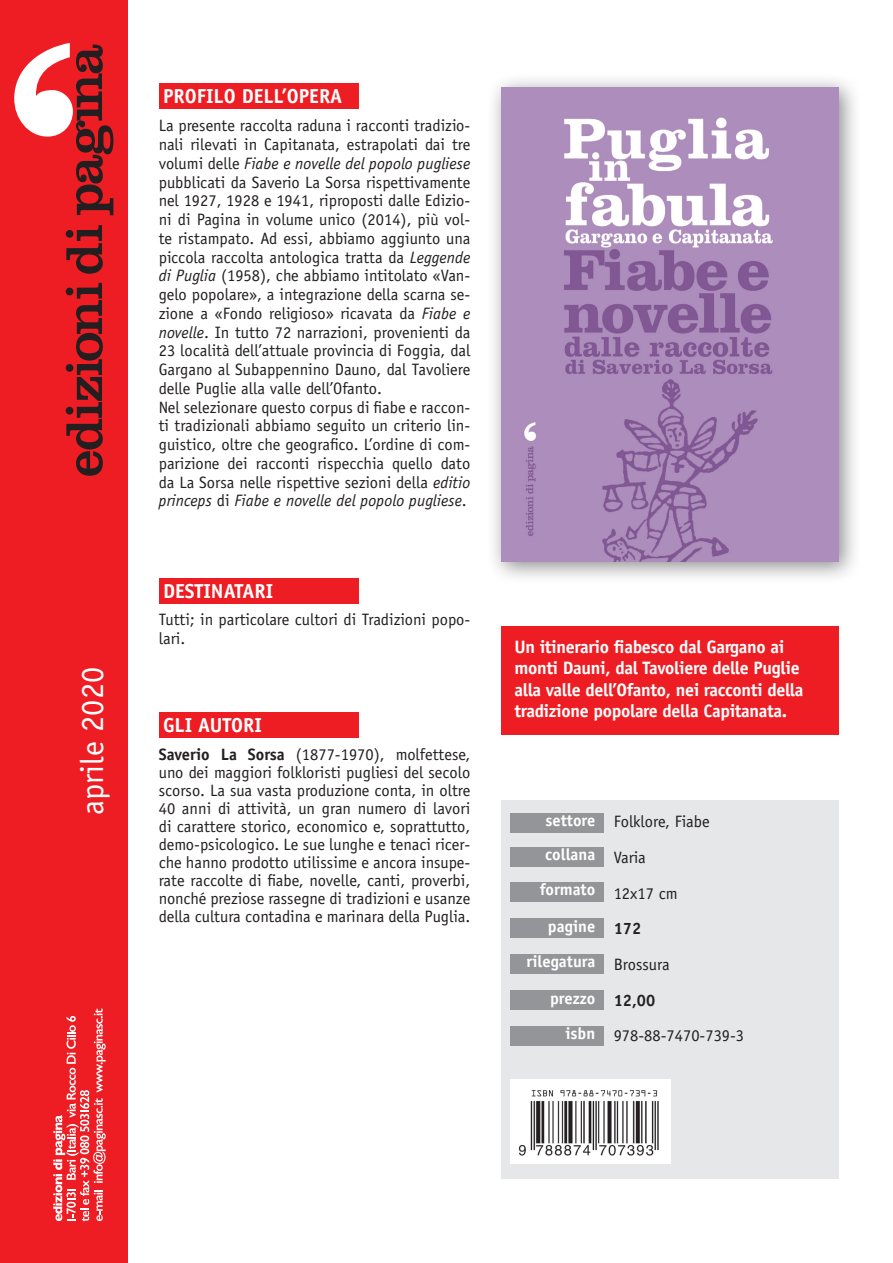
<style>
.page{position:relative;width:893px;height:1263px;background:#fff}
.page>*{position:absolute;margin:0;border:0;box-sizing:border-box;transform-origin:0 0}
.t1{font:32.25px "Officina Sans Std";color:#fff}
.t2{font:700 20.25px "Officina Sans Std";color:#fff}
.Slogan{font:700 18px/21.6px "Officina Sans Std";letter-spacing:-.02em;color:#fff}
.Caratteristiche_tecn{font:16.5px/18.8px "Officina Sans Std";color:#231f20}
.t3{font:700 16.5px "Officina Sans Std";color:#fff}
.Caratteristiche_tecn-2{font:700 16.5px "Officina Sans Std";color:#231f20}
.s1{font-style:italic}
.s2{font-weight:700}
</style>
<div class="page">
<div style="left:0;top:0;width:127px;height:1263px;background:#ee1d23"></div>
<svg style="left:66px;top:283px;width:37px;height:193px"></svg>
<svg style="left:66px;top:225px;width:37px;height:49px"></svg>
<svg style="left:14px;top:43px;width:99px;height:172px"></svg>
<svg style="left:53px;top:1008px;width:53px;height:213px"></svg>
<div style="left:487px;top:73px;width:374px;height:512px;background:#231f20;opacity:.51"></div>
<img style="left:502px;top:88px;width:337px;height:474px">
<div style="left:159px;top:83px;width:200px;height:25px;background:#ee1d23"></div>
<div style="left:159px;top:578px;width:200px;height:25px;background:#ee1d23"></div>
<div style="left:159px;top:712px;width:200px;height:26px;background:#ee1d23"></div>
<div style="left:502px;top:627px;width:337px;height:108px;background:#ee1d23"></div>
<div style="left:502px;top:800px;width:337px;height:379px;background:#e6e7e9"></div>
<div style="left:510px;top:813px;width:94px;height:19px;background:#939598"></div>
<div style="left:510px;top:847px;width:94px;height:19px;background:#939598"></div>
<div style="left:510px;top:919px;width:94px;height:19px;background:#939598"></div>
<div style="left:510px;top:991px;width:94px;height:19px;background:#939598"></div>
<div style="left:510px;top:882px;width:94px;height:19px;background:#939598"></div>
<div style="left:510px;top:954px;width:94px;height:19px;background:#939598"></div>
<div style="left:510px;top:1026px;width:94px;height:19px;background:#939598"></div>
<div style="left:510px;top:1079px;width:160px;height:85px;background:#fff"></div>
<img style="left:518px;top:1090px;width:141px;height:66px">
<p class="t1" style="left:73px;top:815px;width:149px;rotate:-90deg">aprile 2020</p>
<p class="t2" style="left:163px;top:83px;width:181px">PROFILO DELL’OPERA</p>
<p class="Caratteristiche_tecn" style="left:159px;top:117px;width:313px">La presente raccolta raduna i racconti tradizio&shy;nali rilevati in Capitanata, estrapolati dai tre</p>
<p class="Caratteristiche_tecn" style="left:159px;top:154px;width:313px;text-align:justify">volumi delle <span class="s1">Fiabe e novelle del popolo pugliese </span>pubblicati da Saverio La Sorsa rispettivamente nel 1927, 1928 e 1941, riproposti dalle Edizio&shy;ni di Pagina in volume unico (2014), più vol&shy;te ristampato. Ad essi, abbiamo aggiunto una piccola raccolta antologica tratta da <span class="s1">Leggende di Puglia</span> (1958), che abbiamo intitolato «Van&shy;gelo popolare», a integrazione della scarna se&shy;zione a «Fondo religioso» ricavata da <span class="s1">Fiabe e novelle</span>. In tutto 72 narrazioni, provenienti da 23 località dell’attuale provincia di Foggia, dal</p>
<p class="Caratteristiche_tecn" style="left:159px;top:360px;width:313px">Gargano al Subappennino Dauno, dal Tavoliere delle Puglie alla valle dell’Ofanto.</p>
<p class="Caratteristiche_tecn" style="left:159px;top:398px;width:313px;text-align:justify">Nel selezionare questo corpus di fiabe e raccon&shy;ti tradizionali abbiamo seguito un criterio lin&shy;guistico, oltre che geografico. L’ordine di com&shy;parizione dei racconti rispecchia quello dato da La Sorsa nelle rispettive sezioni della <span class="s1">editio princeps</span> di <span class="s1">Fiabe e novelle del popolo pugliese</span>.</p>
<p class="t2" style="left:163px;top:578px;width:112px">DESTINATARI</p>
<p class="Caratteristiche_tecn" style="left:159px;top:610px;width:313px">Tutti; in particolare cultori di Tradizioni popo&shy;lari.</p>
<p class="t2" style="left:163px;top:713px;width:101px">GLI AUTORI</p>
<p class="Caratteristiche_tecn" style="left:159px;top:745px;width:313px;line-height:18px;text-align:justify"><span class="s2">Saverio La Sorsa</span> (1877-1970), molfettese, uno dei maggiori folkloristi pugliesi del secolo scorso. La sua vasta produzione conta, in oltre 40 anni di attività, un gran numero di lavori di carattere storico, economico e, soprattutto, demo-psicologico. Le sue lunghe e tenaci ricer&shy;che hanno prodotto utilissime e ancora insupe&shy;rate raccolte di fiabe, novelle, canti, proverbi, nonché preziose rassegne di tradizioni e usanze della cultura contadina e marinara della Puglia.</p>
<p class="Slogan" style="left:514px;top:635px;width:291px">Un itinerario fiabesco dal Gargano ai monti Dauni, dal Tavoliere delle Puglie alla valle dell’Ofanto, nei racconti della tradizione popolare della Capitanata.</p>
<p class="t3" style="left:545px;top:810px;width:51px">settore</p>
<p class="t3" style="left:545px;top:844px;width:52px">collana</p>
<p class="t3" style="left:540px;top:879px;width:57px">formato</p>
<p class="t3" style="left:548px;top:916px;width:49px">pagine</p>
<p class="t3" style="left:527px;top:951px;width:70px">rilegatura</p>
<p class="t3" style="left:550px;top:988px;width:47px">prezzo</p>
<p class="t3" style="left:565px;top:1023px;width:31px">isbn</p>
<p class="Caratteristiche_tecn" style="left:614px;top:812px;width:97px">Folklore, Fiabe</p>
<p class="Caratteristiche_tecn" style="left:614px;top:848px;width:34px">Varia</p>
<p class="Caratteristiche_tecn" style="left:614px;top:884px;width:66px">12x17 cm</p>
<p class="Caratteristiche_tecn-2" style="left:614px;top:918px;width:29px">172</p>
<p class="Caratteristiche_tecn" style="left:614px;top:955px;width:57px">Brossura</p>
<p class="Caratteristiche_tecn-2" style="left:614px;top:990px;width:43px">12,00</p>
<p class="Caratteristiche_tecn" style="left:614px;top:1026px;width:132px">978-88-7470-739-3</p>
</div>
